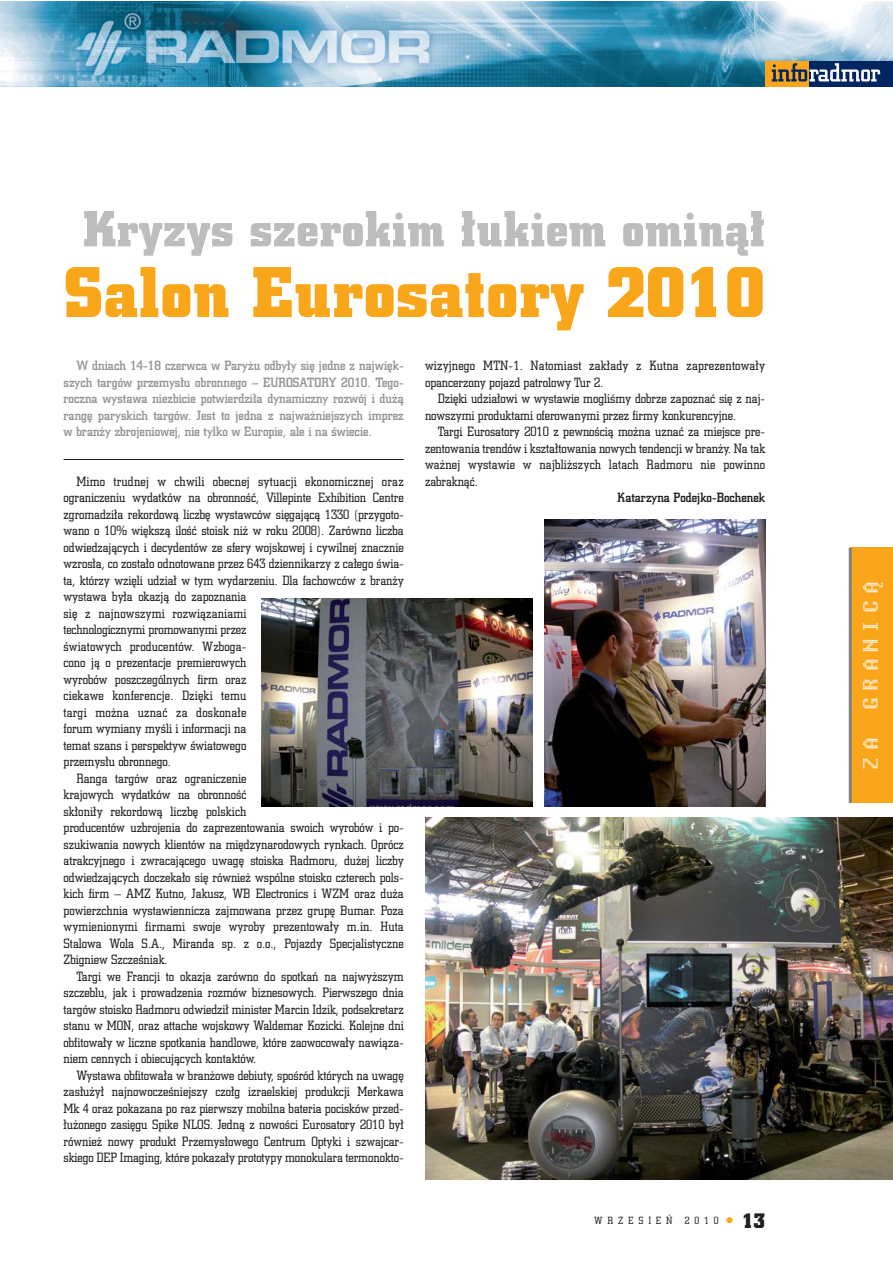
<style>
.page{position:relative;width:893px;height:1263px;background:#fff}
.page>*{position:absolute;margin:0;border:0;box-sizing:border-box;transform-origin:0 0}
.t1{font:700 72px "Square Slabserif 711 PL";color:#faa61a}
.t2{font:700 51px "Square Slabserif 711 PL";color:#bbbdbf}
.t3{font:18px "EFN Mobile Dual";letter-spacing:.36em;color:#fff}
.t4{font:300 13.5px/16.5px "Square Slabserif 711 PL";letter-spacing:-.005em;color:#231f20}
.t5{font:500 13.5px/16.5px "Square Slabserif 711 PL";color:#939598;text-align:justify}
.t6{font:300 13.5px "Square Slabserif 711 PL";letter-spacing:.015em;color:#231f20}
.t7{font:500 13.5px "Square Slabserif 711 PL";color:#231f20}
.t8{font:300 10.5px "Square Slabserif 711 PL";letter-spacing:.46em;color:#231f20}
.s1{font-weight:700;font-size:21px;color:#faa61a}
.s2{font-weight:700;font-size:21px}
</style>
<div class="page">
<img style="left:0;top:1px;width:893px;height:85px">
<div style="left:765px;top:61px;width:128px;height:25px;background:#002561"></div>
<div style="left:765px;top:61px;width:43px;height:25px;background:#faa61a"></div>
<svg style="left:772px;top:63px;width:108px;height:18px"></svg>
<div style="left:850px;top:548px;width:43px;height:255px;background:#faa61a"></div>
<hr style="left:849px;top:548px;width:3px;height:255px;background:#808284">
<hr style="left:64px;top:459px;width:340px;height:1px;background:#231f20">
<img style="left:261px;top:599px;width:271px;height:208px">
<img style="left:425px;top:817px;width:468px;height:362px">
<img style="left:544px;top:520px;width:221px;height:286px">
<h2 class="t2" style="left:83px;top:212px;width:684px">Kryzys szerokim ∏ukiem ominà∏</h2>
<h1 class="t1" style="left:64px;top:269px;width:703px">Salon Eurosatory 2010</h1>
<p class="t5" style="left:64px;top:358px;width:342px;text-indent:13px">W dniach 14-18 czerwca w Pary˝u odby∏y si´ jedne z najwi´k&shy;szych targów przemys∏u obronnego – EUROSATORY 2010. Tego&shy;roczna wystawa niezbicie potwierdzi∏a dynamiczny rozwój i du˝à rang´ paryskich targów. Jest to jedna z najwa˝niejszych imprez w bran˝y zbrojeniowej, nie tylko w Europie, ale i na Êwiecie.</p>
<p class="t6" style="left:76px;top:476px;width:329px">Mimo trudnej w chwili obecnej sytuacji ekonomicznej oraz</p>
<p class="t4" style="left:64px;top:490px;width:342px">ograniczeniu wydatków na obronnoÊç, Villepinte Exhibition Centre</p>
<p class="t4" style="left:64px;top:507px;width:342px">zgromadzi∏a rekordowà liczb´ wystawców si´gajàcà 1330 (przygoto-</p>
<p class="t4" style="left:64px;top:523px;width:342px">wano o 10% wi´kszà iloÊç stoisk ni˝ w roku 2008). Zarówno liczba</p>
<p class="t4" style="left:64px;top:540px;width:342px">odwiedzajàcych i decydentów ze sfery wojskowej i cywilnej znacznie</p>
<p class="t4" style="left:64px;top:556px;width:342px">wzros∏a, co zosta∏o odnotowane przez 643 dziennikarzy z ca∏ego Êwia-</p>
<p class="t4" style="left:64px;top:573px;width:342px">ta, którzy wzi´li udzia∏ w tym wydarzeniu. Dla fachowców z bran˝y</p>
<p class="t4" style="left:64px;top:589px;width:184px">wystawa by∏a okazjà do zapoznania</p>
<p class="t4" style="left:64px;top:606px;width:184px">si´ z najnowszymi rozwiàzaniami</p>
<p class="t4" style="left:64px;top:622px;width:184px">technologicznymi promowanymi przez</p>
<p class="t4" style="left:64px;top:639px;width:184px">Êwiatowych producentów. Wzboga-</p>
<p class="t4" style="left:64px;top:655px;width:184px">cono jà o prezentacje premierowych</p>
<p class="t4" style="left:64px;top:672px;width:184px">wyrobów poszczególnych firm oraz</p>
<p class="t6" style="left:64px;top:691px;width:184px">ciekawe konferencje. Dzi´ki temu</p>
<p class="t6" style="left:64px;top:707px;width:184px">targi mo˝na uznaç za doskona∏e</p>
<p class="t4" style="left:64px;top:721px;width:184px">forum wymiany myÊli i informacji na</p>
<p class="t4" style="left:64px;top:738px;width:184px">temat szans i perspektyw Êwiatowego</p>
<p class="t4" style="left:64px;top:754px;width:109px">przemys∏u obronnego.</p>
<p class="t4" style="left:76px;top:771px;width:172px">Ranga targów oraz ograniczenie</p>
<p class="t4" style="left:64px;top:787px;width:184px">krajowych wydatków na obronnoÊç</p>
<p class="t4" style="left:64px;top:804px;width:184px">sk∏oni∏y rekordowà liczb´ polskich</p>
<p class="t4" style="left:64px;top:820px;width:342px">producentów uzbrojenia do zaprezentowania swoich wyrobów i po-</p>
<p class="t4" style="left:64px;top:837px;width:342px">szukiwania nowych klientów na mi´dzynarodowych rynkach. Oprócz</p>
<p class="t4" style="left:64px;top:853px;width:342px">atrakcyjnego i zwracajàcego uwag´ stoiska Radmoru, du˝ej liczby</p>
<p class="t4" style="left:64px;top:870px;width:342px">odwiedzajàcych doczeka∏o si´ równie˝ wspólne stoisko czterech pols-</p>
<p class="t4" style="left:64px;top:886px;width:342px">kich firm – AMZ Kutno, Jakusz, WB Electronics i WZM oraz du˝a</p>
<p class="t4" style="left:64px;top:903px;width:342px">powierzchnia wystawiennicza zajmowana przez grup´ Bumar. Poza</p>
<p class="t4" style="left:64px;top:919px;width:342px">wymienionymi firmami swoje wyroby prezentowa∏y m.in. Huta</p>
<p class="t4" style="left:64px;top:936px;width:342px">Stalowa Wola S.A., Miranda sp. z o.o., Pojazdy Specjalistyczne</p>
<p class="t4" style="left:64px;top:952px;width:106px">Zbigniew SzczeÊniak.</p>
<p class="t4" style="left:76px;top:969px;width:329px">Targi we Francji to okazja zarówno do spotkaƒ na najwy˝szym</p>
<p class="t4" style="left:64px;top:985px;width:342px">szczeblu, jak i prowadzenia rozmów biznesowych. Pierwszego dnia</p>
<p class="t4" style="left:64px;top:1002px;width:342px">targów stoisko Radmoru odwiedzi∏ minister Marcin Idzik, podsekretarz</p>
<p class="t4" style="left:64px;top:1018px;width:342px">stanu w MON, oraz attache wojskowy Waldemar Kozicki. Kolejne dni</p>
<p class="t4" style="left:64px;top:1035px;width:342px">obfitowa∏y w liczne spotkania handlowe, które zaowocowa∏y nawiàza-</p>
<p class="t4" style="left:64px;top:1051px;width:194px">niem cennych i obiecujàcych kontaktów.</p>
<p class="t4" style="left:76px;top:1068px;width:329px">Wystawa obfitowa∏a w bran˝owe debiuty, spoÊród których na uwag´</p>
<p class="t4" style="left:64px;top:1084px;width:342px">zas∏u˝y∏ najnowoczeÊniejszy czo∏g izraelskiej produkcji Merkawa</p>
<p class="t4" style="left:64px;top:1101px;width:342px">Mk 4 oraz pokazana po raz pierwszy mobilna bateria pocisków przed-</p>
<p class="t4" style="left:64px;top:1117px;width:342px">∏u˝onego zasi´gu Spike NLOS. Jednà z nowoÊci Eurosatory 2010 by∏</p>
<p class="t4" style="left:64px;top:1134px;width:342px">równie˝ nowy produkt Przemys∏owego Centrum Optyki i szwajcar-</p>
<p class="t4" style="left:64px;top:1150px;width:342px">skiego DEP Imaging, które pokaza∏y prototypy monokulara termonokto-</p>
<p class="t4" style="left:425px;top:358px;width:342px">wizyjnego MTN-1. Natomiast zak∏ady z Kutna zaprezentowa∏y opancerzony pojazd patrolowy Tur 2.</p>
<p class="t4" style="left:425px;top:391px;width:342px;text-indent:13px">Dzi´ki udzia∏owi w wystawie mogliÊmy dobrze zapoznaç si´ z naj&shy;nowszymi produktami oferowanymi przez firmy konkurencyjne.</p>
<p class="t4" style="left:425px;top:424px;width:342px;text-align:justify;text-indent:13px">Targi Eurosatory 2010 z pewnoÊcià mo˝na uznaç za miejsce pre&shy;zentowania trendów i kszta∏towania nowych tendencji w bran˝y. Na tak wa˝nej wystawie w najbli˝szych latach Radmoru nie powinno zabraknàç.</p>
<p class="t7" style="left:618px;top:493px;width:149px">Katarzyna Podejko-Bochenek</p>
<p class="t8" style="left:594px;top:1217px;width:172px">WRZESIE¡ 2010<span class="s1">•</span> <span class="s2">13</span></p>
<h3 class="t3" style="left:863px;top:710px;width:131px;rotate:-90deg">GRANICĄ</h3>
<h3 class="t3" style="left:863px;top:769px;width:34px;rotate:-90deg">Z A</h3>
</div>
